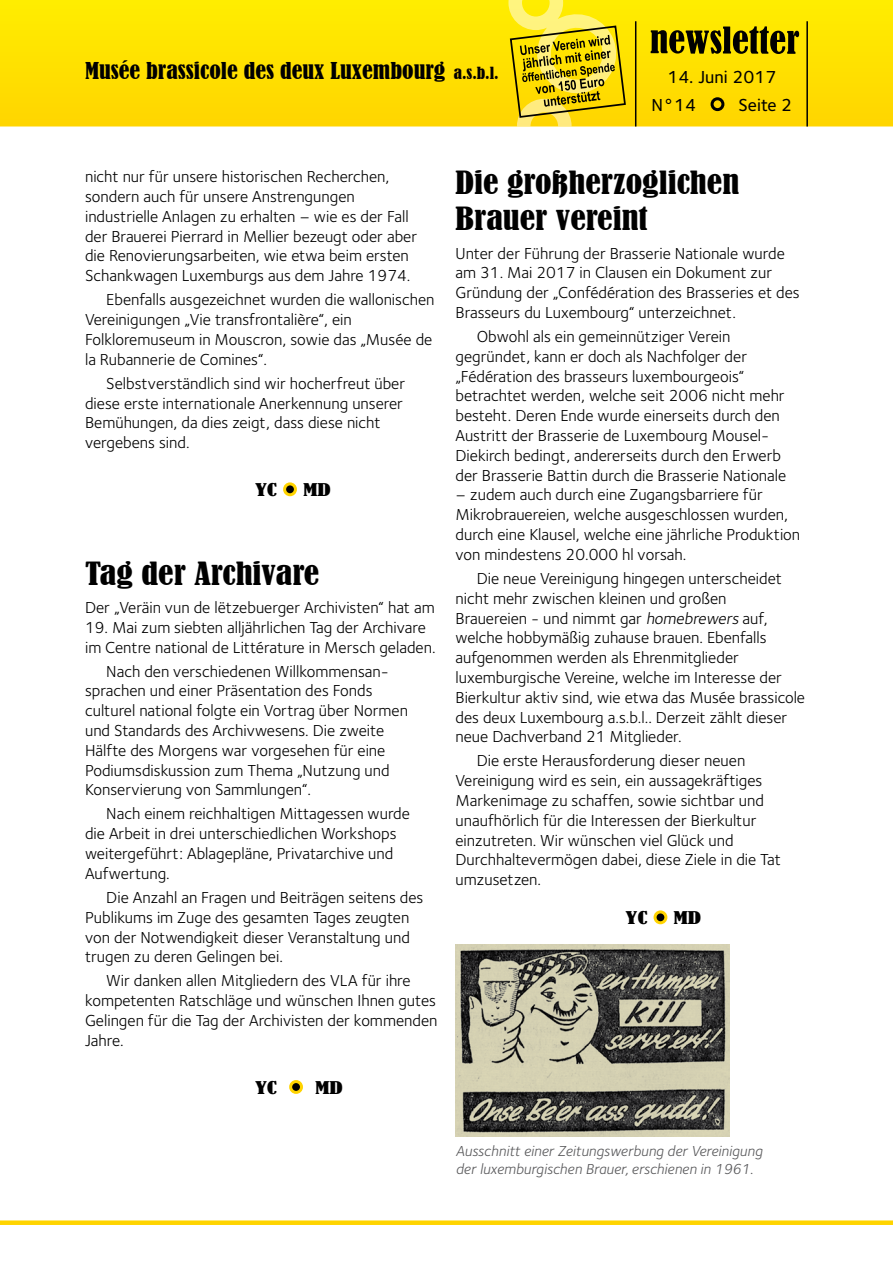
<style>
.page{position:relative;width:893px;height:1263px;background:#fff}
.page>*{position:absolute;margin:0;border:0;box-sizing:border-box;transform-origin:0 0}
.t1{font:condensed 30px/36px "Bernard";color:#000;scale:1.15 1}
.t2{font:condensed 21.75px "Bernard";color:#000;scale:1.1 1}
.t3{font:18px/28.5px "Foundry Sterling Medium CE";color:#000}
.t4{font:16.5px/19.8px "Foundry Sterling Book CE";color:#000}
.t5{font:condensed 16.5px "Bernard";color:#000;scale:1.5 1}
.t6{font:15px/18px "Foundry Sterling Book Italic CE";color:#58585a}
.s1{font-size:15.75px}
.s2{font-style:italic}
</style>
<div class="page">
<svg style="left:0;top:0;width:893px;height:126px;background:#fee100"></svg>
<svg style="left:651px;top:26px;width:148px;height:28px;background:#7d7000"></svg>
<div style="left:712px;top:99px;width:11px;height:11px;background:#ffd400;border-radius:50%"></div>
<div style="left:711px;top:97px;width:13px;height:14px;border:3px solid #000;border-radius:50%"></div>
<div style="left:0;top:1220px;width:893px;height:5px;background:#ffd400"></div>
<hr style="left:806px;top:21px;width:2px;height:105px;background:#000">
<svg style="left:453px;top:66px;width:46px;height:14px"></svg>
<svg style="left:508px;top:0;width:129px;height:126px;background:#dbc41e"></svg>
<div style="left:285px;top:484px;width:10px;height:11px;background:#000;border-radius:50%"></div>
<div style="left:283px;top:482px;width:14px;height:14px;border:3px solid #ffd400;border-radius:50%"></div>
<div style="left:291px;top:1081px;width:10px;height:11px;background:#000;border-radius:50%"></div>
<div style="left:289px;top:1080px;width:14px;height:14px;border:3px solid #ffd400;border-radius:50%"></div>
<div style="left:655px;top:912px;width:11px;height:11px;background:#000;border-radius:50%"></div>
<div style="left:654px;top:910px;width:13px;height:14px;border:3px solid #ffd400;border-radius:50%"></div>
<img style="left:455px;top:944px;width:274px;height:193px">
<h2 class="t2" style="left:85px;top:58px;width:378px">Musée brassicole des deux Luxembourg <span class="s1">a.s.b.l.</span></h2>
<p class="t3" style="left:651px;top:63px;width:126px;text-indent:16px">14. Juni 2017<br>N°14</p>
<p class="t3" style="left:738px;top:91px;width:55px">Seite 2</p>
<p class="t4" style="left:85px;top:167px;width:334px">nicht nur für unsere historischen Recherchen, sondern auch für unsere Anstrengungen industrielle Anlagen zu erhalten – wie es der Fall der Brauerei Pierrard in Mellier bezeugt oder aber die Renovierungsarbeiten, wie etwa beim ersten Schankwagen Luxemburgs aus dem Jahre 1974.</p>
<p class="t4" style="left:85px;top:290px;width:351px;text-indent:21px">Ebenfalls ausgezeichnet wurden die wallonischen Vereinigungen „Vie transfrontalière“, ein Folkloremuseum in Mouscron, sowie das „Musée de la Rubannerie de Comines“.</p>
<p class="t4" style="left:85px;top:373px;width:322px;text-indent:21px">Selbstverständlich sind wir hocherfreut über diese erste internationale Anerkennung unserer Bemühungen, da dies zeigt, dass diese nicht vergebens sind.</p>
<p class="t5" style="left:255px;top:480px;width:16px">YC</p>
<p class="t5" style="left:303px;top:480px;width:20px">MD</p>
<h1 class="t1" style="left:85px;top:555px;width:205px">Tag der Archivare</h1>
<p class="t4" style="left:85px;top:598px;width:351px">Der „Veräin vun de lëtzebuerger Archivisten“ hat am</p>
<p class="t4" style="left:85px;top:617px;width:352px">19. Mai zum siebten alljährlichen Tag der Archivare im Centre national de Littérature in Mersch geladen.</p>
<p class="t4" style="left:85px;top:661px;width:324px;text-indent:21px">Nach den verschiedenen Willkommensan&shy;sprachen und einer Präsentation des Fonds culturel national folgte ein Vortrag über Normen und Standards des Archivwesens. Die zweite Hälfte des Morgens war vorgesehen für eine Podiumsdiskussion zum Thema „Nutzung und Konservierung von Sammlungen“.</p>
<p class="t4" style="left:85px;top:804px;width:326px;text-indent:21px">Nach einem reichhaltigen Mittagessen wurde die Arbeit in drei unterschiedlichen Workshops weitergeführt: Ablagepläne, Privatarchive und Aufwertung.</p>
<p class="t4" style="left:85px;top:888px;width:340px;text-indent:21px">Die Anzahl an Fragen und Beiträgen seitens des Publikums im Zuge des gesamten Tages zeugten von der Notwendigkeit dieser Veranstaltung und trugen zu deren Gelingen bei.</p>
<p class="t4" style="left:85px;top:971px;width:354px;text-indent:21px">Wir danken allen Mitgliedern des VLA für ihre kompetenten Ratschläge und wünschen Ihnen gutes Gelingen für die Tag der Archivisten der kommenden Jahre.</p>
<p class="t5" style="left:255px;top:1078px;width:16px">YC</p>
<p class="t5" style="left:315px;top:1078px;width:20px">MD</p>
<h1 class="t1" style="left:455px;top:165px;width:248px">Die großherzoglichen<br>Brauer vereint</h1>
<p class="t4" style="left:455px;top:243px;width:346px">Unter der Führung der Brasserie Nationale wurde am 31. Mai 2017 in Clausen ein Dokument zur Gründung der „Confédération des Brasseries et des Brasseurs du Luxembourg“ unterzeichnet.</p>
<p class="t4" style="left:455px;top:327px;width:332px;text-indent:21px">Obwohl als ein gemeinnütziger Verein gegründet, kann er doch als Nachfolger der „Fédération des brasseurs luxembourgeois“ betrachtet werden, welche seit 2006 nicht mehr besteht. Deren Ende wurde einerseits durch den Austritt der Brasserie de Luxembourg Mousel-Diekirch bedingt, andererseits durch den Erwerb der Brasserie Battin durch die Brasserie Nationale</p>
<p class="t4" style="left:455px;top:485px;width:346px">– zudem auch durch eine Zugangsbarriere für Mikrobrauereien, welche ausgeschlossen wurden, durch eine Klausel, welche eine jährliche Produktion von mindestens 20.000 hl vorsah.</p>
<p class="t4" style="left:455px;top:569px;width:351px;text-indent:21px">Die neue Vereinigung hingegen unterscheidet nicht mehr zwischen kleinen und großen<br>Brauereien - und nimmt gar <span class="s2">homebrewers</span> auf, welche hobbymäßig zuhause brauen. Ebenfalls aufgenommen werden als Ehrenmitglieder luxemburgische Vereine, welche im Interesse der Bierkultur aktiv sind, wie etwa das Musée brassicole des deux Luxembourg a.s.b.l.. Derzeit zählt dieser neue Dachverband 21 Mitglieder.</p>
<p class="t4" style="left:455px;top:751px;width:327px;text-indent:21px">Die erste Herausforderung dieser neuen Vereinigung wird es sein, ein aussagekräftiges Markenimage zu schaffen, sowie sichtbar und unaufhörlich für die Interessen der Bierkultur einzutreten. Wir wünschen viel Glück und Durchhaltevermögen dabei, diese Ziele in die Tat umzusetzen.</p>
<p class="t5" style="left:626px;top:908px;width:16px">YC</p>
<p class="t5" style="left:673px;top:908px;width:20px">MD</p>
<p class="t6" style="left:456px;top:1142px;width:308px">Ausschnitt einer Zeitungswerbung der Vereinigung der luxemburgischen Brauer, erschienen in 1961.</p>
</div>
